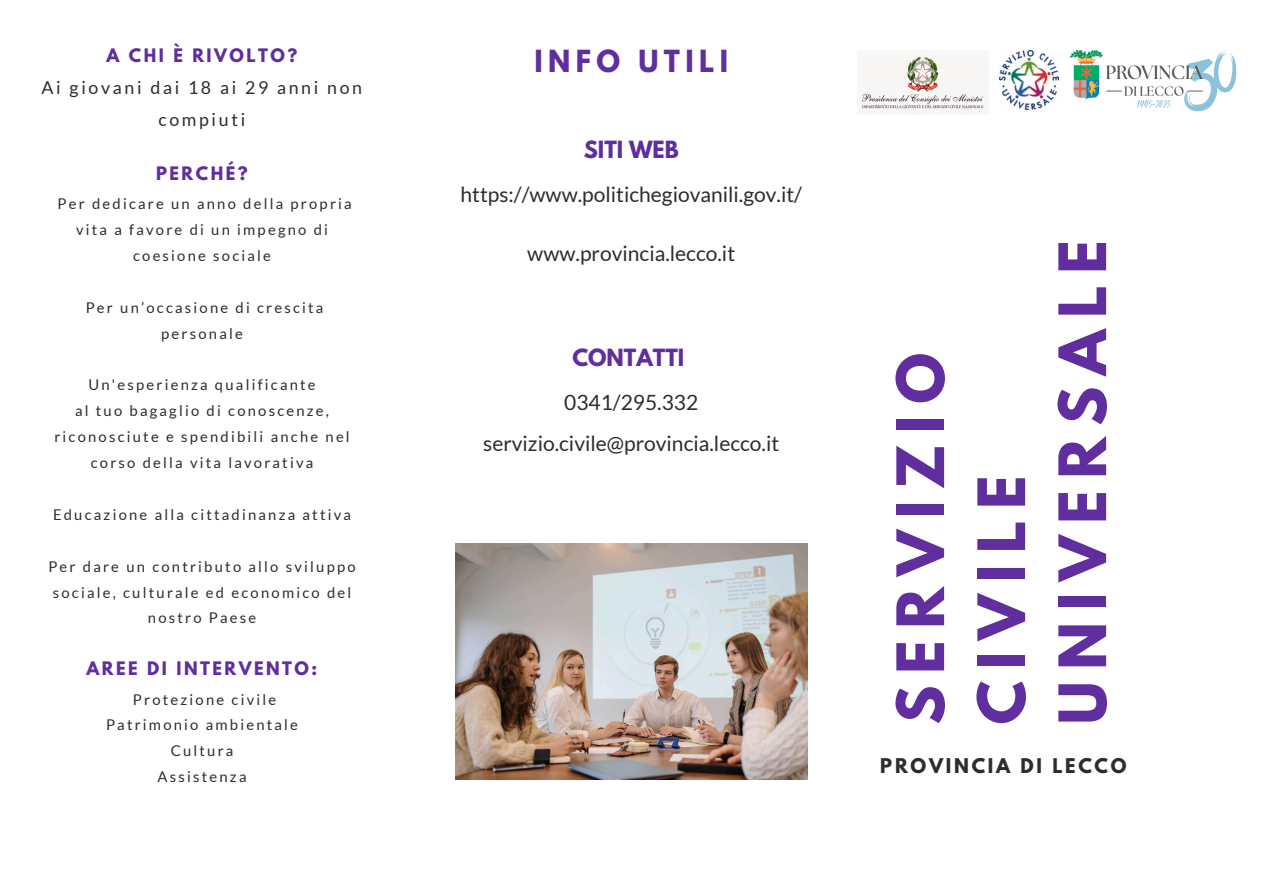
<style>
.page{position:relative;width:1263px;height:894px;background:#fff}
.page>*{position:absolute;margin:0;border:0;box-sizing:border-box;transform-origin:0 0}
.t1{font:700 57.9px/81px "League Spartan";letter-spacing:.2em;color:#602e9e}
.t2{font:700 27px "League Spartan";letter-spacing:.2em;color:#602e9e}
.t3{font:21px "Lato";color:#2d2d2d}
.t4{font:700 21px "League Spartan";color:#602e9e}
.t5{font:700 18px "League Spartan";letter-spacing:.15em;color:#2d2d2d}
.t6{font:17.85px/31.5px "Lato";letter-spacing:.15em;color:#2d2d2d;text-align:center}
.t7{font:700 16.5px "League Spartan";letter-spacing:.15em;color:#602e9e}
.t8{font:14.85px/25.8px "Lato";letter-spacing:.15em;color:#2d2d2d;text-align:center}
</style>
<div class="page">
<img style="left:858px;top:55px;width:130px;height:59px">
<img style="left:1000px;top:51px;width:58px;height:58px">
<img style="left:456px;top:543px;width:352px;height:235px">
<img style="left:1070px;top:50px;width:166px;height:61px">
<h6 class="t7" style="left:106px;top:47px;width:192px">A CHI È RIVOLTO?</h6>
<h6 class="t6" style="left:42px;top:72px;width:322px">Ai giovani dai 18 ai 29 anni non compiuti</h6>
<p class="t7" style="left:156px;top:165px;width:93px">PERCHÉ?</p>
<p class="t8" style="left:58px;top:190px;width:296px">Per dedicare un anno della propria</p>
<p class="t8" style="left:76px;top:216px;width:253px">vita a favore di un impegno di coesione sociale</p>
<p class="t8" style="left:86px;top:294px;width:239px">Per un’occasione di crescita personale</p>
<p class="t8" style="left:88px;top:371px;width:229px">Un'esperienza qualificante</p>
<p class="t8" style="left:54px;top:397px;width:297px">al tuo bagaglio di conoscenze, riconosciute e spendibili anche nel corso della vita lavorativa</p>
<p class="t8" style="left:53px;top:501px;width:300px">Educazione alla cittadinanza attiva</p>
<p class="t8" style="left:48px;top:553px;width:309px">Per dare un contributo allo sviluppo sociale, culturale ed economico del nostro Paese</p>
<p class="t7" style="left:87px;top:660px;width:232px">AREE DI INTERVENTO:</p>
<p class="t8" style="left:133px;top:685px;width:145px">Protezione civile</p>
<p class="t8" style="left:106px;top:711px;width:194px">Patrimonio ambientale</p>
<p class="t8" style="left:171px;top:737px;width:64px">Cultura</p>
<p class="t8" style="left:158px;top:763px;width:90px">Assistenza</p>
<h4 class="t2" style="left:534px;top:48px;width:195px">INFO UTILI</h4>
<h2 class="t4" style="left:584px;top:139px;width:97px">SITI WEB</h2>
<h3 class="t3" style="left:460px;top:181px;width:343px">https://www.politichegiovanili.gov.it/</h3>
<h4 class="t3" style="left:527px;top:240px;width:209px">www.provincia.lecco.it</h4>
<h4 class="t4" style="left:572px;top:347px;width:114px">CONTATTI</h4>
<h3 class="t3" style="left:564px;top:389px;width:136px">0341/295.332</h3>
<h4 class="t3" style="left:483px;top:430px;width:298px">servizio.civile@provincia.lecco.it</h4>
<p class="t1" style="left:888px;top:724px;width:485px;rotate:-90deg">SERVIZIO<br>CIVILE<br>UNIVERSALE</p>
<p class="t5" style="left:880px;top:756px;width:248px">PROVINCIA DI LECCO</p>
</div>
